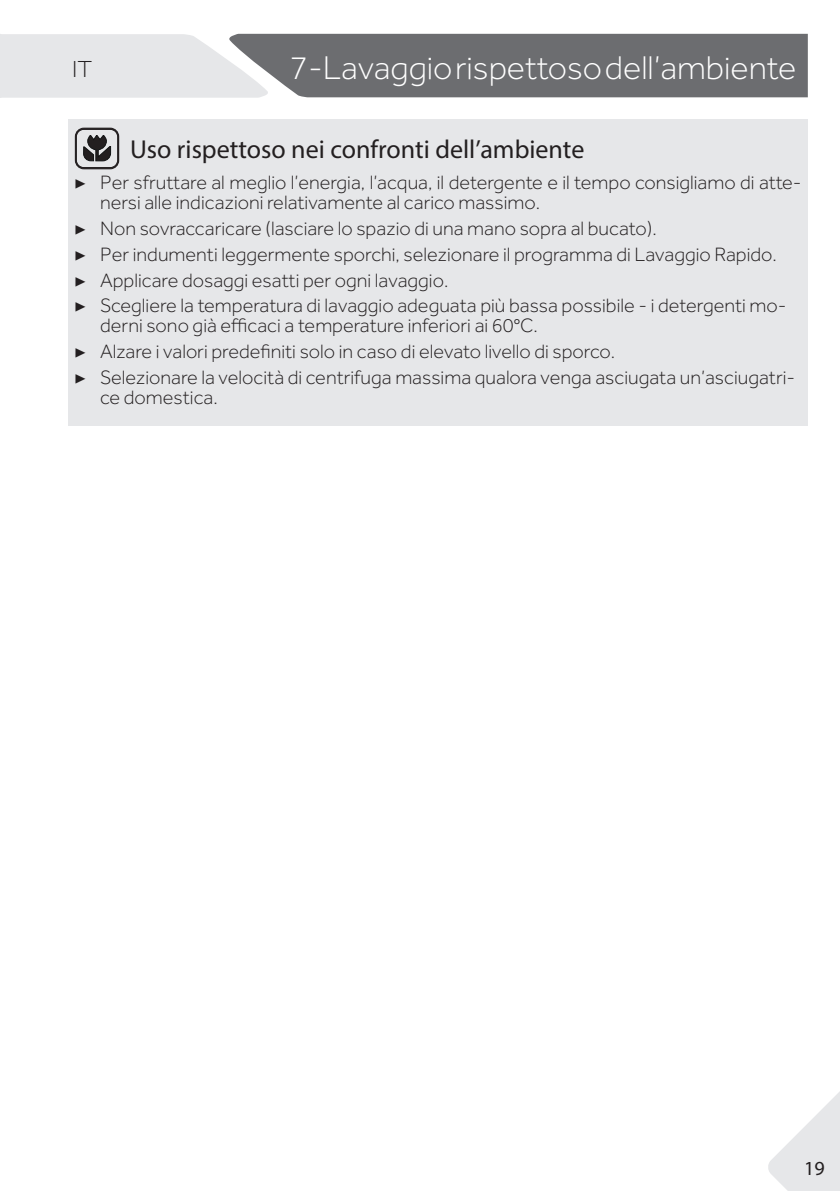
<style>
.page{position:relative;width:840px;height:1191px;background:#fff}
.page>*{position:absolute;margin:0;border:0;box-sizing:border-box;transform-origin:0 0}
.Temel_Paragraf_kopya{font:300 34px "Effra";color:#fff}
.ACHTUNG_grauer_balke{font:26px "Myriad Pro";color:#231f20}
.t1{font:300 24px "Effra";color:#231f20}
.t2{font:300 20px/20px "Effra";color:#231f20}
.t3{font:20px "Myriad Pro";color:#231f20}
.s1{font-family:"Minion Pro";font-weight:400}
</style>
<div class="page">
<svg style="left:768px;top:1092px;width:71px;height:99px"></svg>
<svg style="left:0;top:34px;width:807px;height:64px;background:#959698"></svg>
<div style="left:68px;top:119px;width:739px;height:306px;background:#e6e7e9"></div>
<svg style="left:75px;top:128px;width:44px;height:41px"></svg>
<p class="t1" style="left:72px;top:55px;width:22px">IT</p>
<p class="Temel_Paragraf_kopya" style="left:289px;top:48px;width:508px">7-Lavaggio rispettoso dell’ambiente</p>
<p class="ACHTUNG_grauer_balke" style="left:130px;top:133px;width:455px">Uso rispettoso nei confronti dell’ambiente</p>
<p class="t2" style="left:100px;top:173px;width:702px;text-indent:-26px"><span class="s1">▶</span> Per sfruttare al meglio l’energia, l’acqua, il detergente e il tempo consigliamo di atte&shy;nersi alle indicazioni relativamente al carico massimo.</p>
<p class="t2" style="left:74px;top:218px;width:584px"><span class="s1">▶</span> Non sovraccaricare (lasciare lo spazio di una mano sopra al bucato).</p>
<p class="t2" style="left:74px;top:244px;width:704px"><span class="s1">▶</span> Per indumenti leggermente sporchi, selezionare il programma di Lavaggio Rapido.</p>
<p class="t2" style="left:74px;top:270px;width:375px"><span class="s1">▶</span> Applicare dosaggi esatti per ogni lavaggio.</p>
<p class="t2" style="left:100px;top:295px;width:687px;text-indent:-26px"><span class="s1">▶</span> Scegliere la temperatura di lavaggio adeguata più bassa possibile - i detergenti mo&shy;derni sono già efficaci a temperature inferiori ai 60°C.</p>
<p class="t2" style="left:74px;top:341px;width:542px"><span class="s1">▶</span> Alzare i valori predefiniti solo in caso di elevato livello di sporco.</p>
<p class="t2" style="left:100px;top:367px;width:696px;text-indent:-26px"><span class="s1">▶</span> Selezionare la velocità di centrifuga massima qualora venga asciugata un’asciugatri&shy;ce domestica.</p>
<p class="t3" style="left:803px;top:1156px;width:22px">19</p>
</div>
